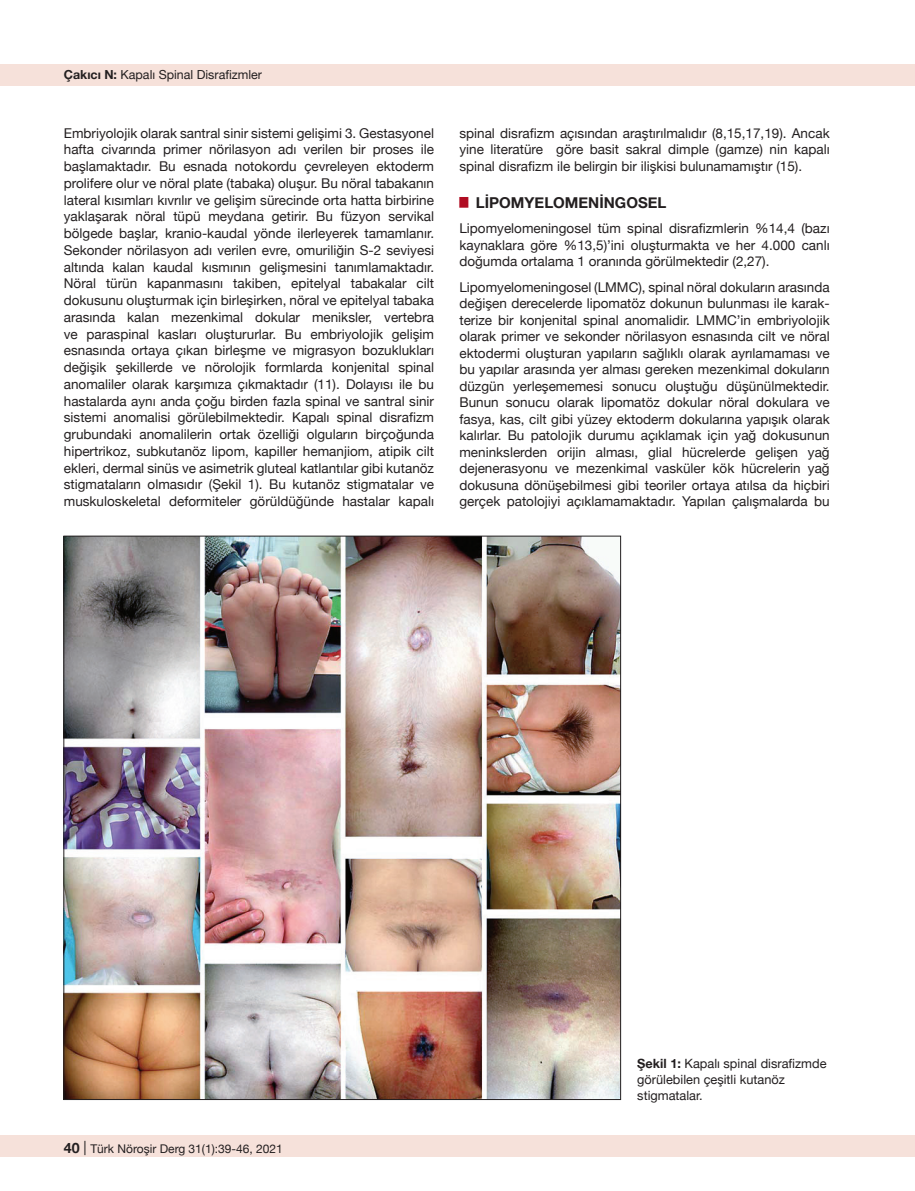
<style>
.page{position:relative;width:915px;height:1191px;background:#fff}
.page>*{position:absolute;margin:0;border:0;box-sizing:border-box;transform-origin:0 0}
.t1{font:700 15px "Helvetica Neue";color:#231f20}
.t2{font:13.5px/16.8px "Helvetica Neue";color:#231f20;text-align:justify}
.t3{font:12.75px/15.8px "Helvetica Neue";color:#231f20}
.t4{font:12.45px "Helvetica Neue";color:#231f20}
.t5{font:12px "Helvetica Neue";color:#231f20}
.s1{font-weight:700}
.s2{font-weight:700;font-size:14.25px}
.s3{font-size:14.25px}
</style>
<div class="page">
<div style="left:0;top:1135px;width:914px;height:22px;background:#f6e1da"></div>
<div style="left:0;top:64px;width:914px;height:21px;background:#f6e1da"></div>
<img style="left:65px;top:538px;width:553px;height:560px">
<p class="t4" style="left:64px;top:66px;width:200px"><span class="s1">Çakıcı N:</span> Kapalı Spinal Disrafizmler</p>
<p class="t2" style="left:64px;top:125px;width:371px">Embriyolojik olarak santral sinir sistemi gelişimi 3. Gestasyonel hafta civarında primer nörilasyon adı verilen bir proses ile başlamaktadır. Bu esnada notokordu çevreleyen ektoderm prolifere olur ve nöral plate (tabaka) oluşur. Bu nöral tabakanın lateral kısımları kıvrılır ve gelişim sürecinde orta hatta birbirine yaklaşarak nöral tüpü meydana getirir. Bu füzyon servikal bölgede başlar, kranio-kaudal yönde ilerleyerek tamamlanır.<br>Sekonder nörilasyon adı verilen evre, omuriliğin S-2 seviyesi altında kalan kaudal kısmının gelişmesini tanımlamaktadır.<br>Nöral türün kapanmasını takiben, epitelyal tabakalar cilt dokusunu oluşturmak için birleşirken, nöral ve epitelyal tabaka arasında kalan mezenkimal dokular meniksler, vertebra ve paraspinal kasları oluştururlar. Bu embriyolojik gelişim esnasında ortaya çıkan birleşme ve migrasyon bozuklukları değişik şekillerde ve nörolojik formlarda konjenital spinal anomaliler olarak karşımıza çıkmaktadır (11). Dolayısı ile bu hastalarda aynı anda çoğu birden fazla spinal ve santral sinir sistemi anomalisi görülebilmektedir. Kapalı spinal disrafizm grubundaki anomalilerin ortak özelliği olguların birçoğunda hipertrikoz, subkutanöz lipom, kapiller hemanjiom, atipik cilt ekleri, dermal sinüs ve asimetrik gluteal katlantılar gibi kutanöz stigmataların olmasıdır (Şekil 1). Bu kutanöz stigmatalar ve muskuloskeletal deformiteler görüldüğünde hastalar kapalı</p>
<p class="t2" style="left:459px;top:125px;width:371px">spinal disrafizm açısından araştırılmalıdır (8,15,17,19). Ancak yine literatüre göre basit sakral dimple (gamze) nin kapalı spinal disrafizm ile belirgin bir ilişkisi bulunamamıştır (15).</p>
<p class="t1" style="left:459px;top:191px;width:208px"><sup>█</sup> LIPOMYELOMENINGOSEL</p>
<p class="t2" style="left:459px;top:221px;width:371px">Lipomyelomeningosel tüm spinal disrafizmlerin %14,4 (bazı kaynaklara göre %13,5)’ini oluşturmakta ve her 4.000 canlı doğumda ortalama 1 oranında görülmektedir (2,27).</p>
<p class="t2" style="left:459px;top:279px;width:371px">Lipomyelomeningosel (LMMC), spinal nöral dokuların arasında değişen derecelerde lipomatöz dokunun bulunması ile karak&shy;terize bir konjenital spinal anomalidir. LMMC’in embriyolojik olarak primer ve sekonder nörilasyon esnasında cilt ve nöral ektodermi oluşturan yapıların sağlıklı olarak ayrılamaması ve bu yapılar arasında yer alması gereken mezenkimal dokuların düzgün yerleşememesi sonucu oluştuğu düşünülmektedir.<br>Bunun sonucu olarak lipomatöz dokular nöral dokulara ve fasya, kas, cilt gibi yüzey ektoderm dokularına yapışık olarak kalırlar. Bu patolojik durumu açıklamak için yağ dokusunun meninkslerden orijin alması, glial hücrelerde gelişen yağ dejenerasyonu ve mezenkimal vasküler kök hücrelerin yağ dokusuna dönüşebilmesi gibi teoriler ortaya atılsa da hiçbiri gerçek patolojiyi açıklamamaktadır. Yapılan çalışmalarda bu</p>
<p class="t5" style="left:63px;top:1140px;width:221px"><span class="s2">40</span> <span class="s3">|</span> Türk Nöroşir Derg 31(1):39-46, 2021</p>
<p class="t3" style="left:637px;top:1056px;width:191px"><span class="s1">Şekil 1:</span> Kapalı spinal disrafizmde görülebilen çeşitli kutanöz stigmatalar.</p>
</div>
